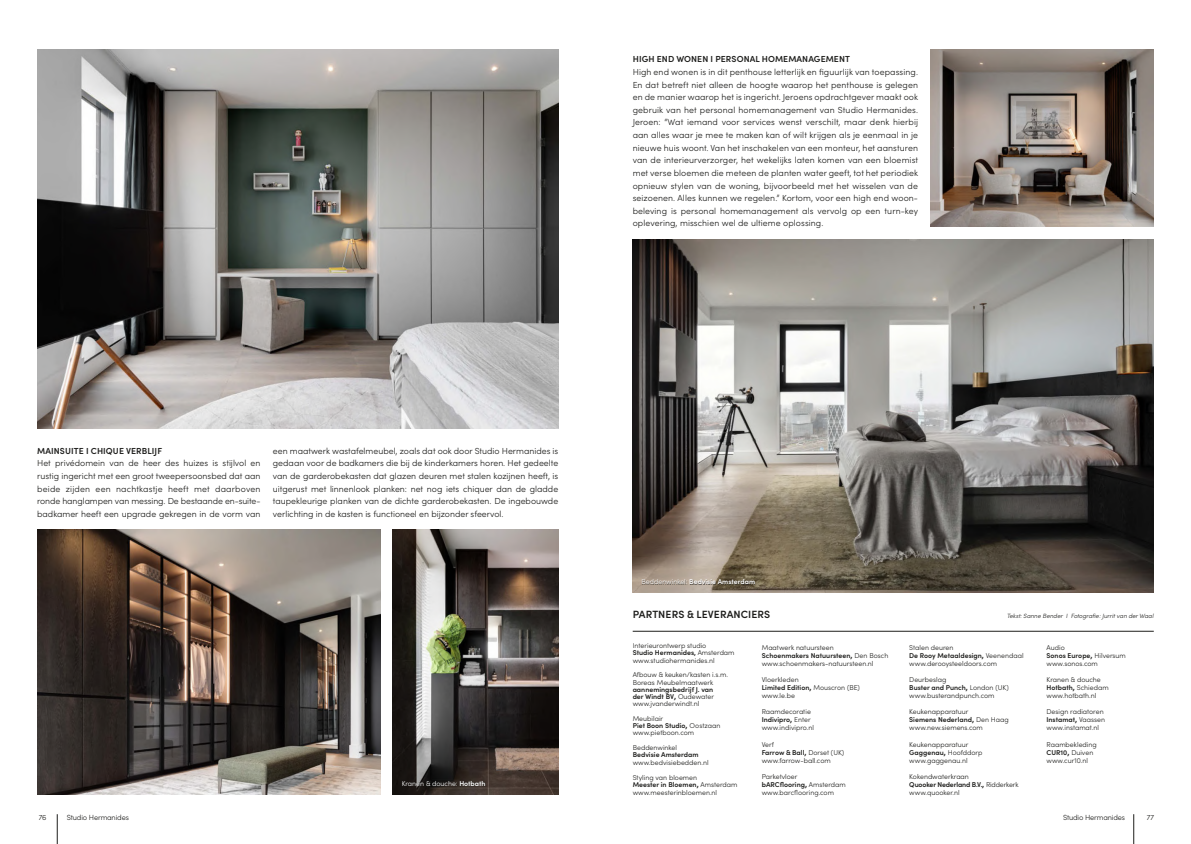
<style>
.page{position:relative;width:1191px;height:844px;background:#fff}
.page>*{position:absolute;margin:0;border:0;box-sizing:border-box;transform-origin:0 0}
.t1{font:600 10.5px "Sofia Pro";letter-spacing:.01em;color:#1d1d1b}
.t2{font:300 8.75px/12.6px "Sofia Pro";color:#1d1d1b;text-align:justify}
.t3{font:600 8.75px "Sofia Pro";letter-spacing:.01em;color:#1d1d1b}
.t4{font:300 7.44px "Sofia Pro";letter-spacing:-.02em;color:#1d1d1b}
.t5{font:300 7px/8px "Sofia Pro";color:#1d1d1b}
.t6{font:600 7px/7.3px "Sofia Pro";color:#1d1d1b}
.t7{font:600 7px "Sofia Pro";color:#fff}
.t8{font:300 7px "Sofia Pro";color:#fff}
.t9{font:italic 300 6.12px "Sofia Pro";color:#1d1d1b}
.s1{font-weight:600}
.s2{font-weight:300}
.s3{font-size:8.31px}
.s4{font-weight:600;font-size:8.31px}
</style>
<div class="page">
<svg style="left:57px;top:814px;width:1px;height:29px"></svg>
<img style="left:37px;top:50px;width:521px;height:378px">
<img style="left:37px;top:529px;width:343px;height:265px">
<img style="left:393px;top:529px;width:165px;height:265px">
<div style="left:402px;top:780px;width:84px;height:6px;background:#1d1d1b;opacity:.7"></div>
<svg style="left:1133px;top:814px;width:1px;height:29px"></svg>
<img style="left:632px;top:239px;width:521px;height:353px">
<img style="left:930px;top:50px;width:223px;height:176px">
<hr style="left:632px;top:631px;width:521px;height:1px;background:#1d1d1b">
<div style="left:642px;top:579px;width:113px;height:5px;background:#1d1d1b;opacity:.7"></div>
<p class="t3" style="left:633px;top:53px;width:219px">HIGH END WONEN I PERSONAL HOMEMANAGEMENT</p>
<p class="t2" style="left:632px;top:65px;width:287px">High end wonen is in dit penthouse letterlijk en figuurlijk van toepassing.<br>En dat betreft niet alleen de hoogte waarop het penthouse is gelegen en de manier waarop het is ingericht. Jeroens opdrachtgever maakt ook gebruik van het personal homemanagement van Studio Hermanides.<br>Jeroen: “Wat iemand voor services wenst verschilt, maar denk hierbij aan alles waar je mee te maken kan of wilt krijgen als je eenmaal in je nieuwe huis woont. Van het inschakelen van een monteur, het aansturen van de interieurverzorger, het wekelijks laten komen van een bloemist met verse bloemen die meteen de planten water geeft, tot het periodiek opnieuw stylen van de woning, bijvoorbeeld met het wisselen van de seizoenen. Alles kunnen we regelen.” Kortom, voor een high end woon&shy;beleving is personal homemanagement als vervolg op een turn-key oplevering, misschien wel de ultieme oplossing.</p>
<p class="t3" style="left:37px;top:444px;width:126px">MAINSUITE I CHIQUE VERBLIJF</p>
<p class="t2" style="left:37px;top:456px;width:225px">Het privédomein van de heer des huizes is stijlvol en rustig ingericht met een groot tweepersoonsbed dat aan beide zijden een nachtkastje heeft met daarboven ronde hanglampen van messing. De bestaande en-suite</p>
<p class="t2" style="left:37px;top:507px;width:225px">badkamer heeft een upgrade gekregen in de vorm van</p>
<p class="t2" style="left:273px;top:444px;width:287px">een maatwerk wastafelmeubel, zoals dat ook door Studio Hermanides is gedaan voor de badkamers die bij de kinderkamers horen. Het gedeelte van de garderobekasten dat glazen deuren met stalen kozijnen heeft, is uitgerust met linnenlook planken: net nog iets chiquer dan de gladde taupekleurige planken van de dichte garderobekasten. De ingebouwde verlichting in de kasten is functioneel en bijzonder sfeervol.</p>
<p class="t2" style="left:281px;top:469px;width:4px">-</p>
<p class="t4" style="left:39px;top:811px;width:9px">76</p>
<p class="t4" style="left:67px;top:811px;width:64px">Studio Hermanides</p>
<p class="t8" style="left:402px;top:777px;width:85px">Kranen &amp; douche: <span class="s1">Hotbath</span></p>
<p class="t7" style="left:641px;top:576px;width:115px"><span class="s2">Beddenwinkel:</span> Bedvisie Amsterdam</p>
<p class="t1" style="left:633px;top:606px;width:139px">PARTNERS &amp; LEVERANCIERS</p>
<p class="t9" style="left:1007px;top:611px;width:148px">Tekst: Sanne Bender I Fotografie: Jurrit van der Waal</p>
<p class="t5" style="left:632px;top:641px;width:103px;line-height:7.3px">Interieurontwerp studio<br><span class="s1">Studio Hermanides,</span> Amsterdam www.studiohermanides.nl</p>
<p class="t5" style="left:632px;top:670px;width:97px;line-height:7.3px">Afbouw &amp; keuken/kasten i.s.m.<br>Boreas Meubelmaatwerk</p>
<p class="t6" style="left:632px;top:685px;width:83px">aannemingsbedrijf J. van der Windt BV<span class="s3">,</span> <span class="s2">Oudewater www.jvanderwindt.nl</span></p>
<p class="t5" style="left:632px;top:714px;width:89px;line-height:7.3px">Meubilair<br><span class="s1">Piet Boon Studio</span><span class="s4">,</span> Oostzaan www.pietboon.com</p>
<p class="t5" style="left:632px;top:742px;width:46px">Beddenwinkel</p>
<p class="t6" style="left:632px;top:750px;width:67px">Bedvisie Amsterdam</p>
<p class="t5" style="left:632px;top:754px;width:77px;line-height:15px">www.bedvisiebedden.nl<br>Styling van bloemen</p>
<p class="t5" style="left:632px;top:780px;width:106px;line-height:7.5px"><span class="s1">Meester in Bloemen</span><span class="s4">,</span> Amsterdam www.meesterinbloemen.nl</p>
<p class="t5" style="left:761px;top:643px;width:128px">Maatwerk natuursteen<br><span class="s1">Schoenmakers Natuursteen</span><span class="s4">,</span> Den Bosch www.schoenmakers-natuursteen.nl</p>
<p class="t5" style="left:761px;top:675px;width:100px">Vloerkleden<br><span class="s1">Limited Edition</span><span class="s4">,</span> Mouscron (BE) www.le.be</p>
<p class="t5" style="left:761px;top:707px;width:54px">Raamdecoratie<br><span class="s1">Indivipro</span><span class="s4">,</span> Enter www.indivipro.nl</p>
<p class="t5" style="left:761px;top:739px;width:84px">Verf<br><span class="s1">Farrow &amp; Ball</span><span class="s4">,</span> Dorset (UK) www.farrow-ball.com</p>
<p class="t5" style="left:761px;top:771px;width:85px">Parketvloer<br><span class="s1">bARCflooring</span><span class="s4">,</span> Amsterdam www.barcflooring.com</p>
<p class="t5" style="left:909px;top:643px;width:116px">Stalen deuren<br><span class="s1">De Rooy Metaaldesign</span><span class="s4">,</span> Veenendaal www.derooysteeldoors.com</p>
<p class="t5" style="left:909px;top:675px;width:101px">Deurbeslag<br><span class="s1">Buster and Punch</span><span class="s4">,</span> London (UK) www.busterandpunch.com</p>
<p class="t5" style="left:909px;top:707px;width:101px">Keukenapparatuur<br><span class="s1">Siemens Nederland</span><span class="s4">,</span> Den Haag www.new.siemens.com</p>
<p class="t5" style="left:909px;top:739px;width:75px">Keukenapparatuur<br><span class="s1">Gaggenau</span><span class="s4">,</span> Hoofddorp www.gaggenau.nl</p>
<p class="t5" style="left:909px;top:771px;width:111px">Kokendwaterkraan<br><span class="s1">Quooker Nederland B.V.</span><span class="s4">,</span> Ridderkerk www.quooker.nl</p>
<p class="t5" style="left:1046px;top:643px;width:81px">Audio<br><span class="s1">Sonos Europe</span><span class="s4">,</span> Hilversum www.sonos.com</p>
<p class="t5" style="left:1046px;top:675px;width:64px">Kranen &amp; douche<br><span class="s1">Hotbath</span><span class="s4">,</span> Schiedam www.hotbath.nl</p>
<p class="t5" style="left:1046px;top:707px;width:60px">Design radiatoren<br><span class="s1">Instamat</span><span class="s4">,</span> Vaassen www.instamat.nl</p>
<p class="t5" style="left:1046px;top:739px;width:52px">Raambekleding<br><span class="s1">CUR10</span><span class="s4">,</span> Duiven www.cur10.nl</p>
<p class="t4" style="left:1063px;top:811px;width:64px">Studio Hermanides</p>
<p class="t4" style="left:1146px;top:811px;width:9px">77</p>
</div>
